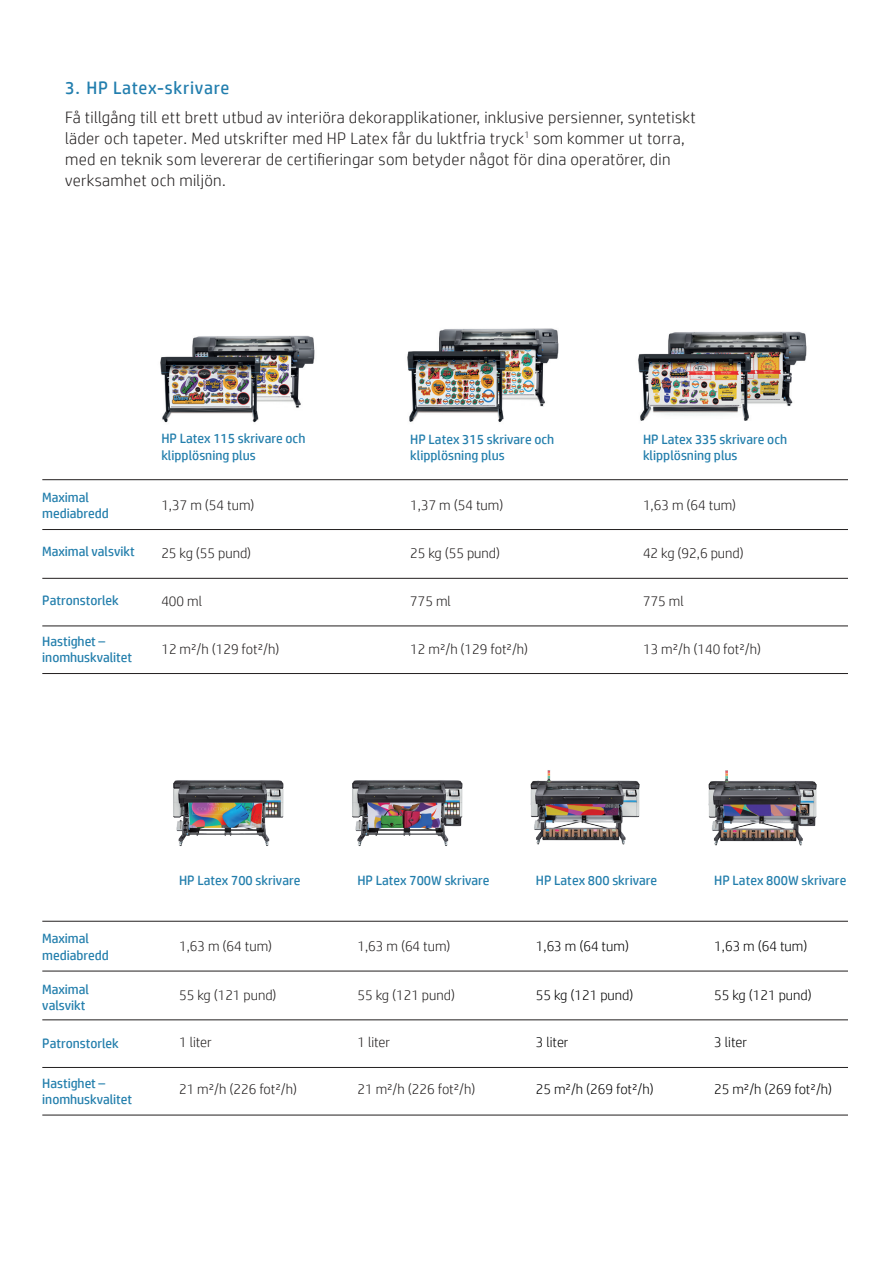
<style>
.page{position:relative;width:893px;height:1263px;background:#fff}
.page>*{position:absolute;margin:0;border:0;box-sizing:border-box;transform-origin:0 0}
.t1{font:18px "HP Simplified";letter-spacing:.04em;color:#227eae}
.t2{font:300 16.5px/21px "HP Simplified";letter-spacing:.02em;color:#221f1f}
.t3{font:300 14.25px "HP Simplified";color:#221f1f}
.t4{font:300 14.25px "HP Simplified";color:#030303}
.t5{font:13.5px/16.2px "HP Simplified";color:#227eac}
</style>
<div class="page">
<img style="left:173px;top:780px;width:111px;height:66px">
<img style="left:352px;top:780px;width:111px;height:66px">
<img style="left:708px;top:770px;width:109px;height:76px">
<img style="left:530px;top:770px;width:110px;height:75px">
<hr style="left:42px;top:971px;width:806px;height:1px;background:#221f1f">
<hr style="left:42px;top:1019px;width:806px;height:1px;background:#221f1f">
<hr style="left:42px;top:921px;width:806px;height:1px;background:#221f1f">
<hr style="left:42px;top:1067px;width:806px;height:1px;background:#221f1f">
<hr style="left:42px;top:1115px;width:806px;height:1px;background:#221f1f">
<hr style="left:42px;top:529px;width:806px;height:1px;background:#221f1f">
<hr style="left:42px;top:578px;width:806px;height:1px;background:#221f1f">
<hr style="left:42px;top:479px;width:806px;height:1px;background:#221f1f">
<hr style="left:42px;top:625px;width:806px;height:1px;background:#221f1f">
<hr style="left:42px;top:673px;width:806px;height:1px;background:#221f1f">
<img style="left:160px;top:335px;width:155px;height:88px">
<img style="left:407px;top:328px;width:152px;height:94px">
<img style="left:638px;top:331px;width:169px;height:90px">
<h1 class="t1" style="left:65px;top:76px;width:166px">3. HP Latex-skrivare</h1>
<p class="t2" style="left:65px;top:106px;width:632px">Få tillgång till ett brett utbud av interiöra dekorapplikationer, inklusive persienner, syntetiskt läder och tapeter. Med utskrifter med HP Latex får du luktfria tryck<sup>1</sup> som kommer ut torra, med en teknik som levererar de certifieringar som betyder något för dina operatörer, din verksamhet och miljön.</p>
<p class="t5" style="left:42px;top:489px;width:68px">Maximal mediabredd</p>
<p class="t5" style="left:42px;top:543px;width:94px">Maximal valsvikt</p>
<p class="t5" style="left:42px;top:592px;width:78px">Patronstorlek</p>
<p class="t5" style="left:42px;top:633px;width:91px">Hastighet – inomhuskvalitet</p>
<p class="t5" style="left:161px;top:430px;width:146px">HP Latex 115 skrivare och klipplösning plus</p>
<p class="t3" style="left:161px;top:495px;width:95px">1,37 m (54 tum)</p>
<p class="t3" style="left:161px;top:544px;width:91px">25 kg (55 pund)</p>
<p class="t5" style="left:410px;top:430px;width:146px">HP Latex 315 skrivare och klipplösning plus</p>
<p class="t3" style="left:410px;top:495px;width:95px">1,37 m (54 tum)</p>
<p class="t3" style="left:410px;top:544px;width:91px">25 kg (55 pund)</p>
<p class="t5" style="left:643px;top:430px;width:146px">HP Latex 335 skrivare och klipplösning plus</p>
<p class="t3" style="left:643px;top:495px;width:95px">1,63 m (64 tum)</p>
<p class="t3" style="left:643px;top:544px;width:102px">42 kg (92,6 pund)</p>
<p class="t3" style="left:161px;top:592px;width:42px">400 ml</p>
<p class="t3" style="left:410px;top:592px;width:42px">775 ml</p>
<p class="t3" style="left:643px;top:592px;width:42px">775 ml</p>
<p class="t3" style="left:161px;top:639px;width:119px">12 m²/h (129 fot²/h)</p>
<p class="t3" style="left:410px;top:639px;width:119px">12 m²/h (129 fot²/h)</p>
<p class="t3" style="left:643px;top:639px;width:119px">13 m²/h (140 fot²/h)</p>
<p class="t5" style="left:42px;top:930px;width:68px">Maximal mediabredd</p>
<p class="t5" style="left:42px;top:981px;width:48px">Maximal valsvikt</p>
<p class="t5" style="left:42px;top:1035px;width:78px">Patronstorlek</p>
<p class="t5" style="left:42px;top:1075px;width:91px">Hastighet – inomhuskvalitet</p>
<p class="t5" style="left:179px;top:872px;width:123px">HP Latex 700 skrivare</p>
<p class="t3" style="left:179px;top:937px;width:95px">1,63 m (64 tum)</p>
<p class="t3" style="left:179px;top:986px;width:99px">55 kg (121 pund)</p>
<p class="t5" style="left:357px;top:872px;width:134px">HP Latex 700W skrivare</p>
<p class="t3" style="left:357px;top:937px;width:95px">1,63 m (64 tum)</p>
<p class="t3" style="left:357px;top:986px;width:99px">55 kg (121 pund)</p>
<p class="t5" style="left:536px;top:872px;width:123px">HP Latex 800 skrivare</p>
<p class="t4" style="left:536px;top:937px;width:95px">1,63 m (64 tum)</p>
<p class="t4" style="left:536px;top:986px;width:99px">55 kg (121 pund)</p>
<p class="t5" style="left:714px;top:872px;width:134px">HP Latex 800W skrivare</p>
<p class="t4" style="left:714px;top:937px;width:95px">1,63 m (64 tum)</p>
<p class="t4" style="left:714px;top:986px;width:99px">55 kg (121 pund)</p>
<p class="t3" style="left:179px;top:1032px;width:34px">1 liter</p>
<p class="t3" style="left:357px;top:1032px;width:34px">1 liter</p>
<p class="t4" style="left:536px;top:1032px;width:34px">3 liter</p>
<p class="t4" style="left:714px;top:1032px;width:34px">3 liter</p>
<p class="t3" style="left:179px;top:1080px;width:119px">21 m²/h (226 fot²/h)</p>
<p class="t3" style="left:357px;top:1080px;width:119px">21 m²/h (226 fot²/h)</p>
<p class="t4" style="left:536px;top:1080px;width:119px">25 m²/h (269 fot²/h)</p>
<p class="t4" style="left:714px;top:1080px;width:119px">25 m²/h (269 fot²/h)</p>
</div>
